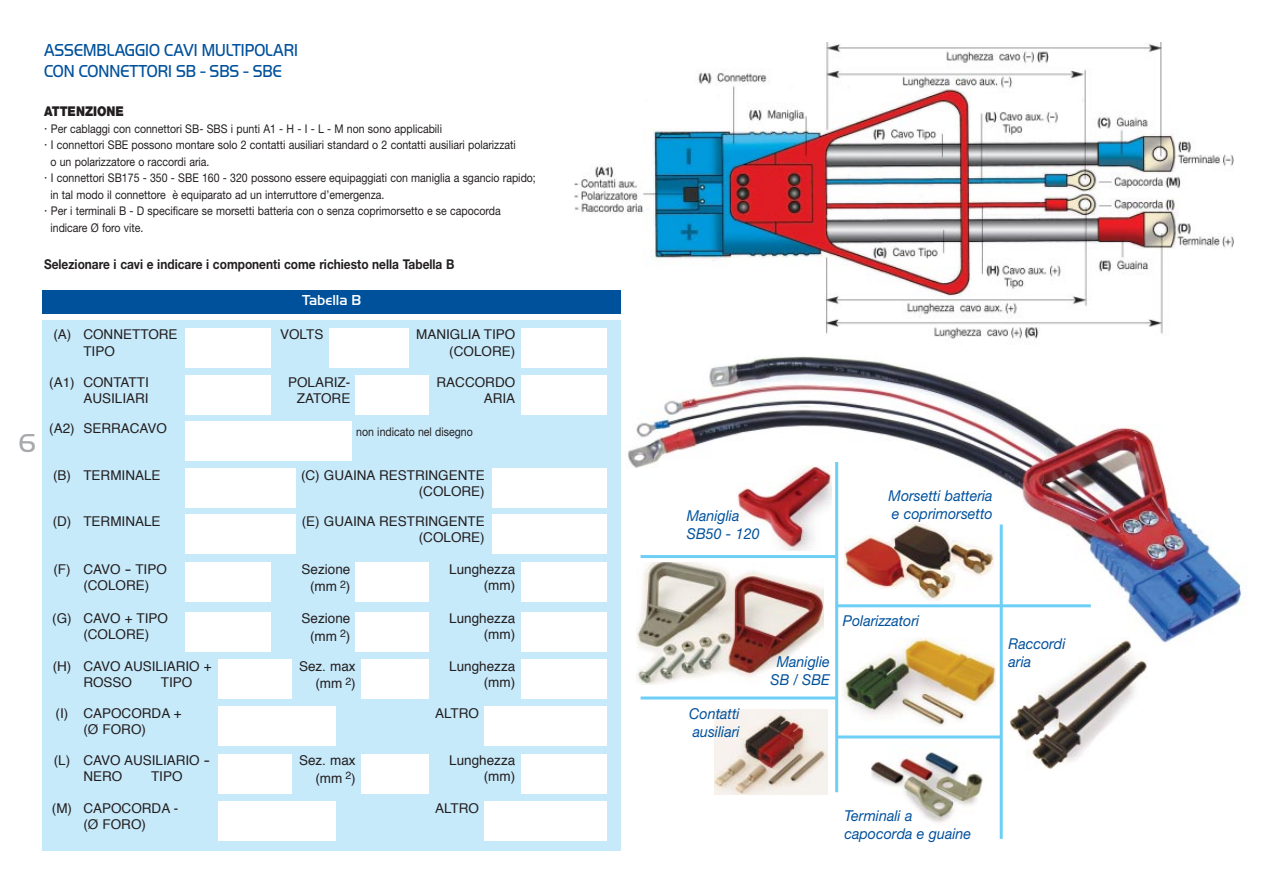
<style>
.page{position:relative;width:1263px;height:893px;background:#fff}
.page>*{position:absolute;margin:0;border:0;box-sizing:border-box;transform-origin:0 0}
.t1{font:27px "Handel Got D Ligh";color:#a7a9ac;scale:.95 1}
.t2{font:18px/21px "Handel Got D Ligh";color:#00519c;scale:.85 1}
.t3{font:italic 15px/18px "Helvetica Neue";color:#00519c;scale:.95 1}
.t4{font:500 15px "Handel Got D";color:#fff;scale:.95 1}
.t5{font:13.5px/16.2px "Helvetica";color:#231f20;text-align:right}
.t6{font:700 13.5px "Helvetica Neue";color:#231f20;scale:.88 1}
.t7{font:900 13.5px "Helvetica Neue";color:#231f20;scale:.88 1}
.t8{font:12px "Helvetica Neue";color:#231f20;scale:.88 1}
.s1{font-size:13.5px}
</style>
<div class="page">
<img style="left:871px;top:752px;width:112px;height:71px">
<img style="left:574px;top:43px;width:659px;height:296px">
<div style="left:43px;top:290px;width:578px;height:23px;background:#00519c"></div>
<div style="left:43px;top:320px;width:578px;height:531px;background:#c7eafb"></div>
<div style="left:185px;top:328px;width:85px;height:40px;background:#fff"></div>
<div style="left:329px;top:328px;width:80px;height:40px;background:#fff"></div>
<div style="left:521px;top:328px;width:86px;height:40px;background:#fff"></div>
<div style="left:185px;top:375px;width:85px;height:40px;background:#fff"></div>
<div style="left:356px;top:375px;width:73px;height:40px;background:#fff"></div>
<div style="left:521px;top:375px;width:86px;height:40px;background:#fff"></div>
<div style="left:185px;top:563px;width:85px;height:39px;background:#fff"></div>
<div style="left:356px;top:563px;width:73px;height:39px;background:#fff"></div>
<div style="left:185px;top:612px;width:85px;height:39px;background:#fff"></div>
<div style="left:356px;top:612px;width:73px;height:39px;background:#fff"></div>
<div style="left:521px;top:563px;width:86px;height:39px;background:#fff"></div>
<div style="left:521px;top:612px;width:86px;height:39px;background:#fff"></div>
<div style="left:218px;top:659px;width:73px;height:40px;background:#fff"></div>
<div style="left:361px;top:659px;width:68px;height:40px;background:#fff"></div>
<div style="left:521px;top:659px;width:86px;height:40px;background:#fff"></div>
<div style="left:218px;top:754px;width:73px;height:39px;background:#fff"></div>
<div style="left:361px;top:754px;width:68px;height:39px;background:#fff"></div>
<div style="left:521px;top:754px;width:86px;height:39px;background:#fff"></div>
<div style="left:218px;top:707px;width:118px;height:39px;background:#fff"></div>
<div style="left:484px;top:707px;width:123px;height:39px;background:#fff"></div>
<div style="left:218px;top:801px;width:118px;height:40px;background:#fff"></div>
<div style="left:484px;top:801px;width:123px;height:40px;background:#fff"></div>
<div style="left:185px;top:421px;width:166px;height:40px;background:#fff"></div>
<div style="left:185px;top:469px;width:111px;height:39px;background:#fff"></div>
<div style="left:492px;top:469px;width:115px;height:39px;background:#fff"></div>
<div style="left:185px;top:514px;width:111px;height:40px;background:#fff"></div>
<div style="left:492px;top:514px;width:115px;height:40px;background:#fff"></div>
<img style="left:628px;top:356px;width:614px;height:290px">
<img style="left:636px;top:562px;width:187px;height:122px">
<img style="left:842px;top:637px;width:154px;height:89px">
<img style="left:1010px;top:637px;width:139px;height:132px">
<div style="left:714px;top:710px;width:116px;height:85px;background:#fbf9f7"></div>
<img style="left:714px;top:710px;width:113px;height:85px">
<div style="left:841px;top:521px;width:153px;height:85px;background:#fff"></div>
<img style="left:844px;top:523px;width:149px;height:77px">
<img style="left:737px;top:466px;width:94px;height:84px">
<hr style="left:640px;top:696px;width:196px;height:3px;background:#6dcff6">
<hr style="left:640px;top:555px;width:197px;height:3px;background:#6dcff6">
<hr style="left:836px;top:604px;width:255px;height:3px;background:#6dcff6">
<hr style="left:838px;top:735px;width:163px;height:3px;background:#6dcff6">
<hr style="left:835px;top:462px;width:3px;height:330px;background:#6dcff6">
<hr style="left:1000px;top:524px;width:3px;height:315px;background:#6dcff6">
<h1 class="t1" style="left:19px;top:434px;width:20px">6</h1>
<h2 class="t2" style="left:44px;top:41px;width:300px">ASSEMBLAGGIO CAVI MULTIPOLARI<br>CON CONNETTORI SB - SBS - SBE</h2>
<p class="t7" style="left:44px;top:106px;width:92px">ATTENZIONE</p>
<p class="t8" style="left:44px;top:124px;width:454px"><span class="s1">·</span> Per cablaggi con connettori SB- SBS i punti A1 - H - I - L - M non sono applicabili</p>
<p class="t8" style="left:44px;top:141px;width:538px"><span class="s1">·</span> I connettori SBE possono montare solo 2 contatti ausiliari standard o 2 contatti ausiliari polarizzati</p>
<p class="t8" style="left:50px;top:157px;width:182px">o un polarizzatore o raccordi aria.</p>
<p class="t8" style="left:44px;top:174px;width:560px"><span class="s1">·</span> I connettori SB175 - 350 - SBE 160 - 320 possono essere equipaggiati con maniglia a sgancio rapido;</p>
<p class="t8" style="left:50px;top:190px;width:381px">in tal modo il connettore è equiparato ad un interruttore d’emergenza.</p>
<p class="t8" style="left:44px;top:207px;width:520px"><span class="s1">·</span> Per i terminali B - D specificare se morsetti batteria con o senza coprimorsetto e se capocorda</p>
<p class="t8" style="left:50px;top:223px;width:107px">indicare Ø foro vite.</p>
<p class="t6" style="left:44px;top:259px;width:468px">Selezionare i cavi e indicare i componenti come richiesto nella Tabella B</p>
<p class="t4" style="left:302px;top:295px;width:64px">Tabella B</p>
<p class="t5" style="left:83px;top:328px;width:96px;text-align:left;text-indent:-30px">(A) CONNETTORE<br>TIPO</p>
<p class="t5" style="left:280px;top:328px;width:45px">VOLTS</p>
<p class="t5" style="left:416px;top:328px;width:101px">MANIGLIA TIPO (COLORE)</p>
<p class="t5" style="left:49px;top:375px;width:101px">(A1) CONTATTI<br>AUSILIARI</p>
<p class="t5" style="left:288px;top:375px;width:64px">POLARIZ-<br>ZATORE</p>
<p class="t5" style="left:437px;top:375px;width:80px">RACCORDO<br>ARIA</p>
<p class="t5" style="left:49px;top:421px;width:119px">(A2) SERRACAVO</p>
<p class="t5" style="left:53px;top:468px;width:109px">(B) TERMINALE</p>
<p class="t5" style="left:301px;top:468px;width:185px">(C) GUAINA RESTRINGENTE (COLORE)</p>
<p class="t5" style="left:53px;top:514px;width:109px">(D) TERMINALE</p>
<p class="t5" style="left:302px;top:514px;width:184px">(E) GUAINA RESTRINGENTE (COLORE)</p>
<p class="t8" style="left:356px;top:427px;width:134px">non indicato nel disegno</p>
<p class="t5" style="left:83px;top:562px;width:85px;text-align:left;text-indent:-30px">(F) CAVO - TIPO (COLORE)</p>
<p class="t5" style="left:302px;top:561px;width:50px;line-height:17.5px">Sezione (mm <sup>2</sup>)</p>
<p class="t5" style="left:449px;top:562px;width:68px">Lunghezza (mm)</p>
<p class="t5" style="left:83px;top:611px;width:86px;text-align:left;text-indent:-31px">(G) CAVO + TIPO (COLORE)</p>
<p class="t5" style="left:302px;top:611px;width:50px;line-height:17.5px">Sezione (mm <sup>2</sup>)</p>
<p class="t5" style="left:449px;top:611px;width:68px">Lunghezza (mm)</p>
<p class="t5" style="left:83px;top:659px;width:130px;text-align:left;text-indent:-31px">(H) CAVO AUSILIARIO +<br>ROSSO</p>
<p class="t5" style="left:299px;top:658px;width:58px;line-height:17.5px">Sez. max (mm <sup>2</sup>)</p>
<p class="t5" style="left:449px;top:659px;width:68px">Lunghezza (mm)</p>
<p class="t5" style="left:161px;top:675px;width:33px">TIPO</p>
<p class="t5" style="left:56px;top:706px;width:127px;text-align:center">(I) CAPOCORDA + (Ø FORO)</p>
<p class="t5" style="left:435px;top:706px;width:46px">ALTRO</p>
<p class="t5" style="left:83px;top:753px;width:128px;text-align:left;text-indent:-30px">(L) CAVO AUSILIARIO -<br>NERO</p>
<p class="t5" style="left:151px;top:770px;width:33px">TIPO</p>
<p class="t5" style="left:299px;top:753px;width:58px;line-height:17.5px">Sez. max (mm <sup>2</sup>)</p>
<p class="t5" style="left:449px;top:753px;width:68px">Lunghezza (mm)</p>
<p class="t5" style="left:52px;top:801px;width:128px;text-align:center">(M) CAPOCORDA - (Ø FORO)</p>
<p class="t5" style="left:435px;top:801px;width:46px">ALTRO</p>
<p class="t3" style="left:687px;top:509px;width:78px">Maniglia<br>SB50 - 120</p>
<p class="t3" style="left:888px;top:488px;width:111px">Morsetti batteria e coprimorsetto</p>
<p class="t3" style="left:689px;top:706px;width:55px">Contatti ausiliari</p>
<p class="t3" style="left:843px;top:613px;width:82px">Polarizzatori</p>
<p class="t3" style="left:1008px;top:636px;width:61px">Raccordi</p>
<p class="t3" style="left:777px;top:654px;width:57px">Maniglie</p>
<p class="t3" style="left:1008px;top:654px;width:25px">aria</p>
<p class="t3" style="left:770px;top:672px;width:64px">SB / SBE</p>
<p class="t3" style="left:844px;top:808px;width:135px">Terminali a capocorda e guaine</p>
</div>
